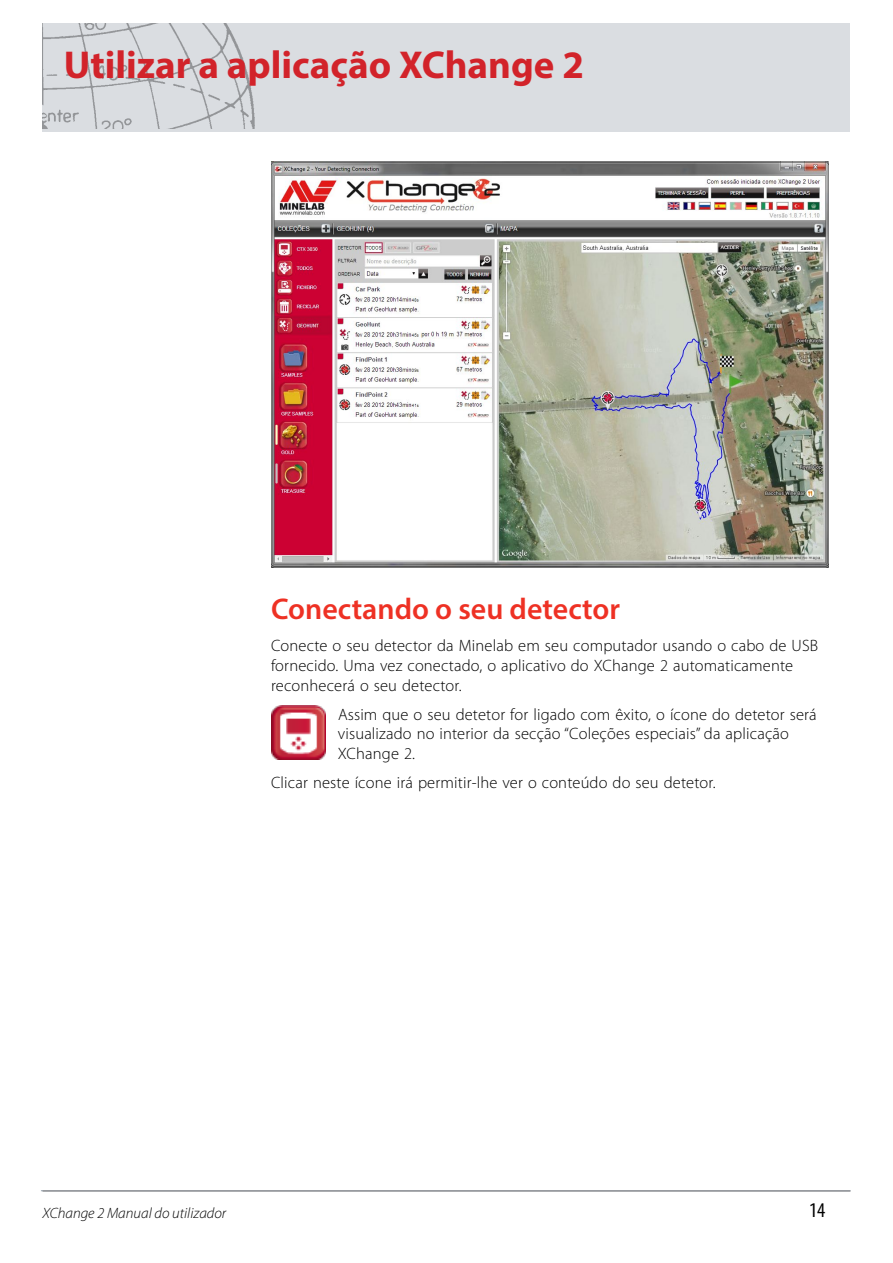
<style>
.page{position:relative;width:893px;height:1263px;background:#fff}
.page>*{position:absolute;margin:0;border:0;box-sizing:border-box;transform-origin:0 0}
.t1{font:700 39px "Myriad Pro";color:#d2232a}
.t2{font:600 30px "Myriad Pro";color:#ee3124}
.t3{font:condensed 21px "Myriad Pro";color:#000}
.t4{font:300 16.5px/19.8px "Myriad Pro";letter-spacing:.01em;color:#000}
.t5{font:italic 300 15px "Myriad Pro";color:#000}
</style>
<div class="page">
<div style="left:43px;top:23px;width:807px;height:109px;background:#dadde1"></div>
<img style="left:43px;top:23px;width:211px;height:106px">
<hr style="left:41px;top:1190px;width:809px;height:1px;background:#a0adb7">
<hr style="left:43px;top:1190px;width:807px;height:2px;background:#939598">
<img style="left:271px;top:162px;width:557px;height:406px">
<img style="left:272px;top:705px;width:53px;height:54px">
<h1 class="t1" style="left:64px;top:40px;width:522px">Utilizar a aplicação XChange 2</h1>
<h2 class="t2" style="left:271px;top:589px;width:351px">Conectando o seu detector</h2>
<p class="t4" style="left:271px;top:636px;width:549px">Conecte o seu detector da Minelab em seu computador usando o cabo de USB fornecido. Uma vez conectado, o aplicativo do XChange 2 automaticamente reconhecerá o seu detector.</p>
<p class="t4" style="left:338px;top:704px;width:480px">Assim que o seu detetor for ligado com êxito, o ícone do detetor será visualizado no interior da secção “Coleções especiais” da aplicação<br>XChange 2.</p>
<p class="t4" style="left:271px;top:772px;width:446px">Clicar neste ícone irá permitir-lhe ver o conteúdo do seu detetor.</p>
<p class="t5" style="left:43px;top:1205px;width:185px">XChange 2 Manual do utilizador</p>
<p class="t3" style="left:809px;top:1197px;width:18px">14</p>
</div>
